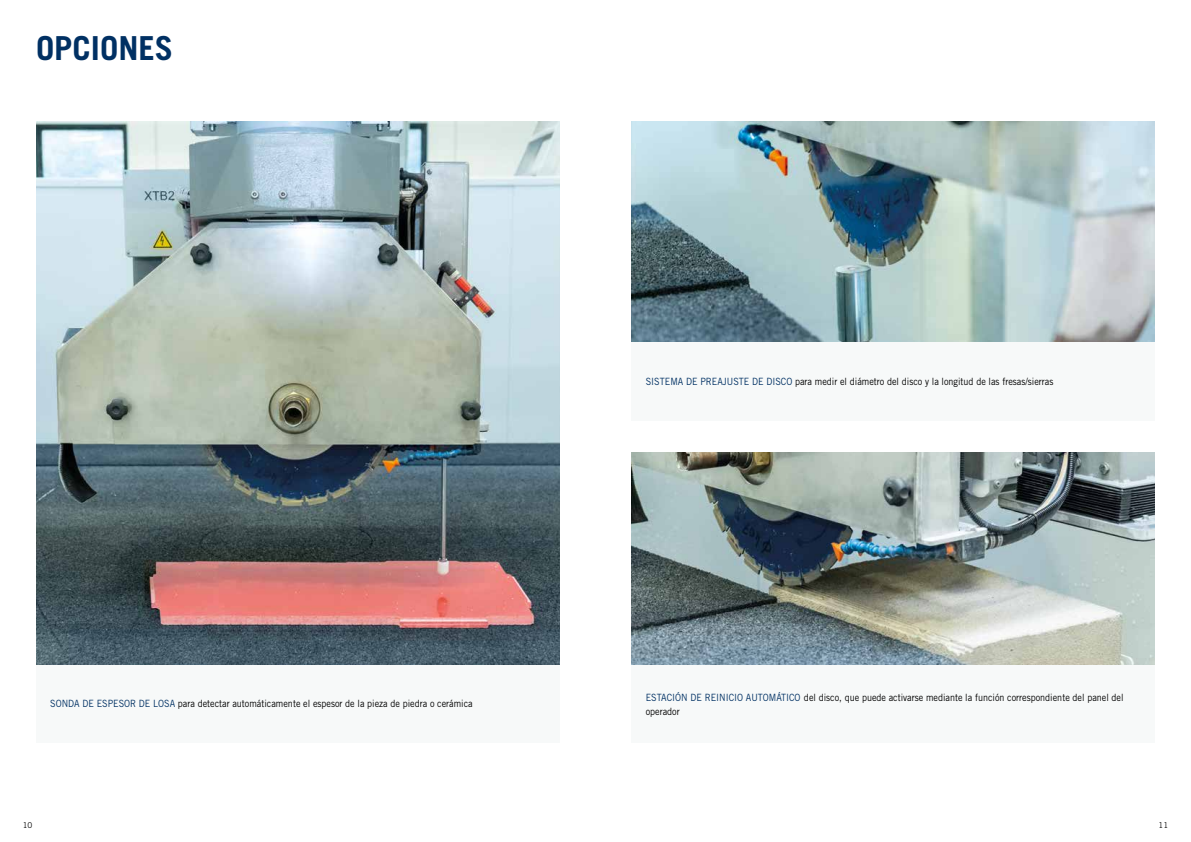
<style>
.page{position:relative;width:1191px;height:842px;background:#fff}
.page>*{position:absolute;margin:0;border:0;box-sizing:border-box;transform-origin:0 0}
.t1{font:700 33.1px "Trade Gothic LT Std";color:#003063}
.t2{font:10px/14px "Trade Gothic LT Std";color:#000;scale:.9 1}
.t3{font:8px "Trade Gothic LT Std";color:#000}
.s1{color:#003063}
</style>
<div class="page">
<div style="left:36px;top:566px;width:523px;height:177px;background:#f7f9f9"></div>
<div style="left:631px;top:566px;width:524px;height:177px;background:#f7f9f9"></div>
<div style="left:631px;top:244px;width:524px;height:177px;background:#f7f9f9"></div>
<img style="left:36px;top:122px;width:523px;height:543px">
<img style="left:631px;top:452px;width:524px;height:213px">
<img style="left:631px;top:122px;width:523px;height:220px">
<h1 class="t1" style="left:36px;top:28px;width:139px">OPCIONES</h1>
<p class="t2" style="left:646px;top:374px;width:454px"><span class="s1">SISTEMA DE PREAJUSTE DE DISCO</span> para medir el diámetro del disco y la longitud de las fresas/sierras</p>
<p class="t2" style="left:50px;top:697px;width:471px"><span class="s1">SONDA DE ESPESOR DE LOSA</span> para detectar automáticamente el espesor de la pieza de piedra o cerámica</p>
<p class="t2" style="left:645px;top:690px;width:532px"><span class="s1">ESTACIÓN DE REINICIO AUTOMÁTICO</span> del disco, que puede activarse mediante la función correspondiente del panel del operador</p>
<p class="t3" style="left:23px;top:820px;width:11px">10</p>
<p class="t3" style="left:1158px;top:820px;width:11px">11</p>
</div>
